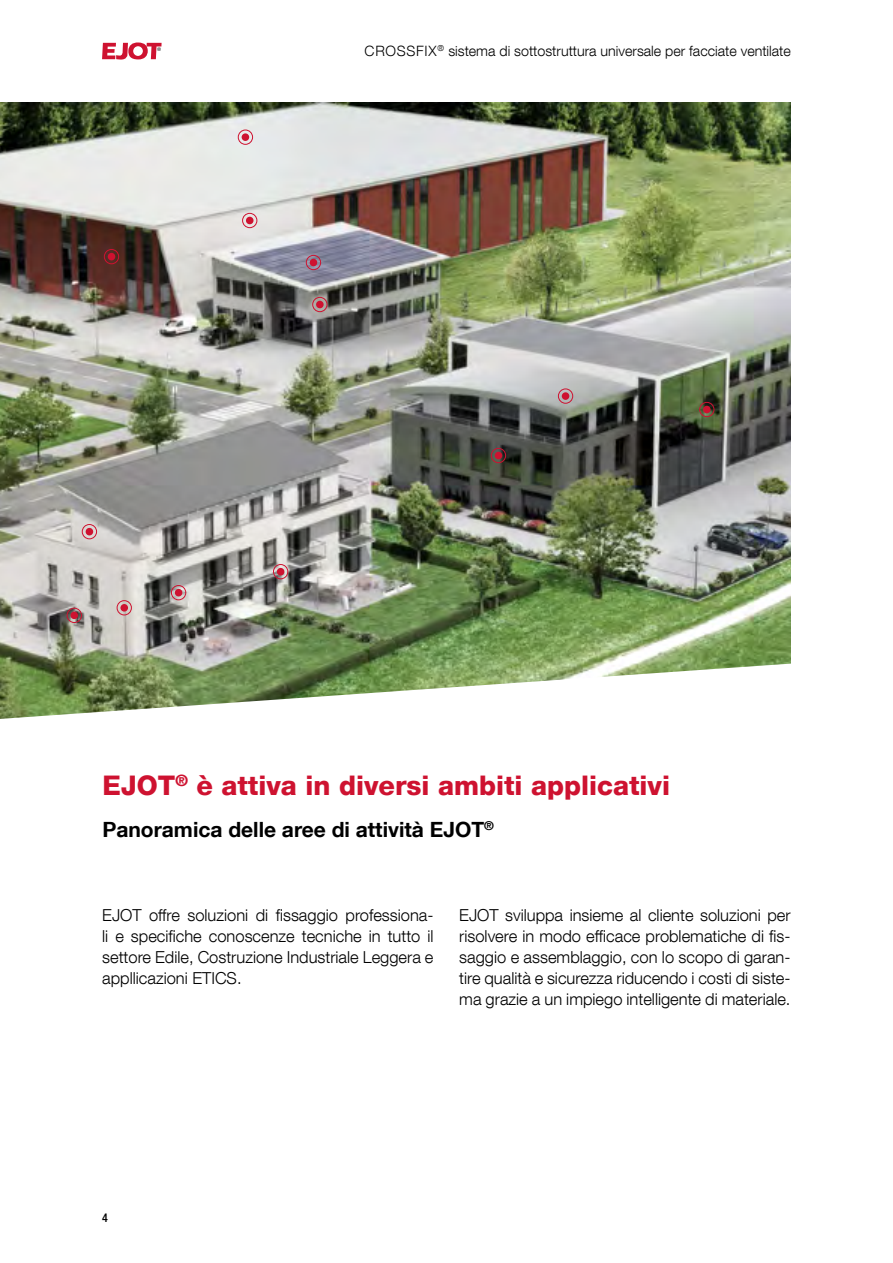
<style>
.page{position:relative;width:893px;height:1263px;background:#fff}
.page>*{position:absolute;margin:0;border:0;box-sizing:border-box;transform-origin:0 0}
.t1{font:800 27px "Helvetica Neue LT Com";color:#ce1230}
.t2{font:700 21px "Helvetica Neue LT Com";color:#000}
.t3{font:300 16.5px/21px "Helvetica Neue LT Com";color:#000;text-align:justify}
.t4{font:800 14.25px/21px "Helvetica Neue LT Com";color:#000}
.t5{font:300 14.25px "Helvetica Neue LT Com";color:#000}
.t6{font:500 condensed 12px "Helvetica Neue LT Com";color:#000}
</style>
<div class="page">
<svg style="left:102px;top:42px;width:60px;height:18px"></svg>
<img style="left:0;top:102px;width:791px;height:557px">
<div style="left:104px;top:249px;width:15px;height:15px;border:1px solid #ce1230;border-radius:50%"></div>
<div style="left:108px;top:253px;width:7px;height:7px;background:#ce1230;border-radius:50%"></div>
<div style="left:699px;top:402px;width:15px;height:15px;border:1px solid #ce1230;border-radius:50%"></div>
<div style="left:703px;top:406px;width:8px;height:7px;background:#ce1230;border-radius:50%"></div>
<div style="left:242px;top:213px;width:15px;height:15px;border:1px solid #ce1230;border-radius:50%"></div>
<div style="left:246px;top:217px;width:7px;height:7px;background:#ce1230;border-radius:50%"></div>
<div style="left:171px;top:585px;width:15px;height:15px;border:1px solid #ce1230;border-radius:50%"></div>
<div style="left:175px;top:589px;width:7px;height:7px;background:#ce1230;border-radius:50%"></div>
<div style="left:558px;top:388px;width:15px;height:16px;border:1px solid #ce1230;border-radius:50%"></div>
<div style="left:562px;top:392px;width:7px;height:8px;background:#ce1230;border-radius:50%"></div>
<div style="left:273px;top:564px;width:15px;height:15px;border:1px solid #ce1230;border-radius:50%"></div>
<div style="left:277px;top:568px;width:7px;height:7px;background:#ce1230;border-radius:50%"></div>
<div style="left:82px;top:524px;width:15px;height:15px;border:1px solid #ce1230;border-radius:50%"></div>
<div style="left:86px;top:528px;width:7px;height:7px;background:#ce1230;border-radius:50%"></div>
<div style="left:491px;top:448px;width:15px;height:15px;border:1px solid #ce1230;border-radius:50%"></div>
<div style="left:495px;top:452px;width:7px;height:7px;background:#ce1230;border-radius:50%"></div>
<div style="left:67px;top:608px;width:15px;height:15px;border:1px solid #ce1230;border-radius:50%"></div>
<div style="left:71px;top:612px;width:7px;height:7px;background:#ce1230;border-radius:50%"></div>
<div style="left:312px;top:297px;width:15px;height:15px;border:1px solid #ce1230;border-radius:50%"></div>
<div style="left:316px;top:301px;width:8px;height:7px;background:#ce1230;border-radius:50%"></div>
<div style="left:238px;top:130px;width:15px;height:15px;border:1px solid #ce1230;border-radius:50%"></div>
<div style="left:242px;top:133px;width:7px;height:8px;background:#ce1230;border-radius:50%"></div>
<div style="left:306px;top:255px;width:15px;height:15px;border:1px solid #ce1230;border-radius:50%"></div>
<div style="left:310px;top:259px;width:7px;height:7px;background:#ce1230;border-radius:50%"></div>
<div style="left:117px;top:600px;width:15px;height:15px;border:1px solid #ce1230;border-radius:50%"></div>
<div style="left:120px;top:604px;width:8px;height:8px;background:#ce1230;border-radius:50%"></div>
<svg style="left:0;top:659px;width:791px;height:60px"></svg>
<p class="t5" style="left:365px;top:42px;width:428px">CROSSFIX<sup>®</sup> sistema di sottostruttura universale per facciate ventilate</p>
<p class="t5" style="left:708px;top:42px;width:84px">The Fastener.</p>
<h1 class="t1" style="left:102px;top:769px;width:569px">EJOT<sup>®</sup> è attiva in diversi ambiti applicativi</h1>
<p class="t2" style="left:102px;top:816px;width:393px">Panoramica delle aree di attività EJOT<sup>®</sup></p>
<p class="t3" style="left:102px;top:904px;width:333px">EJOT offre soluzioni di fissaggio professiona&shy;li e specifiche conoscenze tecniche in tutto il settore Edile, Costruzione Industriale Leggera e appllicazioni ETICS.</p>
<p class="t3" style="left:459px;top:904px;width:333px">EJOT sviluppa insieme al cliente soluzioni per risolvere in modo efficace problematiche di fis&shy;saggio e assemblaggio, con lo scopo di garan&shy;tire qualità e sicurezza riducendo i costi di siste&shy;ma grazie a un impiego intelligente di materiale.</p>
<p class="t4" style="left:102px;top:905px;width:306px">professional fastening solutions for the building industry in the Building Fasteners and ETICS Fasteners sectors.</p>
<p class="t4" style="left:459px;top:905px;width:316px">for almost every application from a single supplier with the usual high product quality.</p>
<p class="t6" style="left:102px;top:1211px;width:7px">4</p>
</div>
